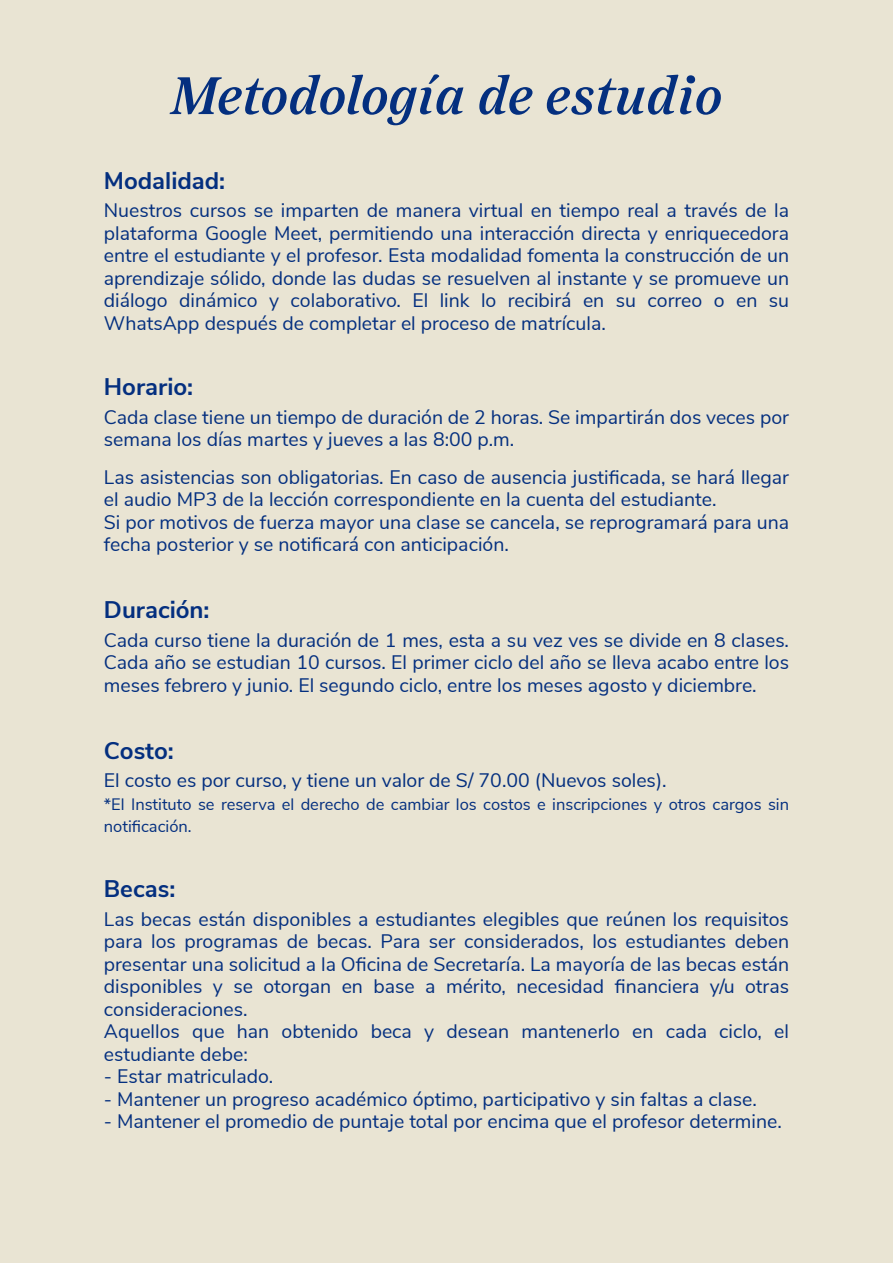
<style>
.page{position:relative;width:893px;height:1263px;background:#e9e4d3}
.page>*{position:absolute;margin:0;border:0;box-sizing:border-box;transform-origin:0 0}
.t1{font:italic 500 52.5px "Lust Text";letter-spacing:-.01em;color:#042f7f}
.t2{font:700 24px "Nunito Sans";color:#042f7f}
.t3{font:19.5px/22.5px "Nunito Sans";color:#042f7f}
.t4{font:16.5px/22.5px "Nunito Sans";color:#042f7f}
</style>
<div class="page">
<h1 class="t1" style="left:170px;top:65px;width:555px">Metodología de estudio</h1>
<p class="t2" style="left:104px;top:163px;width:123px">Modalidad:</p>
<p class="t3" style="left:104px;top:198px;width:687px;text-align:justify">Nuestros cursos se imparten de manera virtual en tiempo real a través de la plataforma Google Meet, permitiendo una interacción directa y enriquecedora entre el estudiante y el profesor. Esta modalidad fomenta la construcción de un aprendizaje sólido, donde las dudas se resuelven al instante y se promueve un diálogo dinámico y colaborativo. El link lo recibirá en su correo o en su WhatsApp después de completar el proceso de matrícula.</p>
<p class="t2" style="left:104px;top:369px;width:91px">Horario:</p>
<p class="t3" style="left:104px;top:404px;width:687px">Cada clase tiene un tiempo de duración de 2 horas. Se impartirán dos veces por semana los días martes y jueves a las 8:00 p.m.</p>
<p class="t3" style="left:104px;top:464px;width:687px">Las asistencias son obligatorias. En caso de ausencia justificada, se hará llegar el audio MP3 de la lección correspondiente en la cuenta del estudiante.<br>Si por motivos de fuerza mayor una clase se cancela, se reprogramará para una fecha posterior y se notificará con anticipación.</p>
<p class="t2" style="left:104px;top:592px;width:107px">Duración:</p>
<p class="t3" style="left:104px;top:627px;width:687px;text-align:justify">Cada curso tiene la duración de 1 mes, esta a su vez ves se divide en 8 clases.<br>Cada año se estudian 10 cursos. El primer ciclo del año se lleva acabo entre los meses febrero y junio. El segundo ciclo, entre los meses agosto y diciembre.</p>
<p class="t2" style="left:104px;top:733px;width:71px">Costo:</p>
<p class="t3" style="left:104px;top:768px;width:564px">El costo es por curso, y tiene un valor de S/ 70.00 (Nuevos soles).</p>
<p class="t4" style="left:104px;top:792px;width:687px">*El Instituto se reserva el derecho de cambiar los costos e inscripciones y otros cargos sin notificación.</p>
<p class="t2" style="left:104px;top:871px;width:73px">Becas:</p>
<p class="t3" style="left:104px;top:906px;width:687px">Las becas están disponibles a estudiantes elegibles que reúnen los requisitos para los programas de becas. Para ser considerados, los estudiantes deben presentar una solicitud a la Oficina de Secretaría. La mayoría de las becas están disponibles y se otorgan en base a mérito, necesidad financiera y/u otras consideraciones.<br>Aquellos que han obtenido beca y desean mantenerlo en cada ciclo, el estudiante debe:</p>
<p class="t3" style="left:104px;top:1064px;width:171px">- Estar matriculado.</p>
<p class="t3" style="left:104px;top:1086px;width:654px">- Mantener un progreso académico óptimo, participativo y sin faltas a clase.</p>
<p class="t3" style="left:104px;top:1109px;width:679px">- Mantener el promedio de puntaje total por encima que el profesor determine.</p>
</div>
